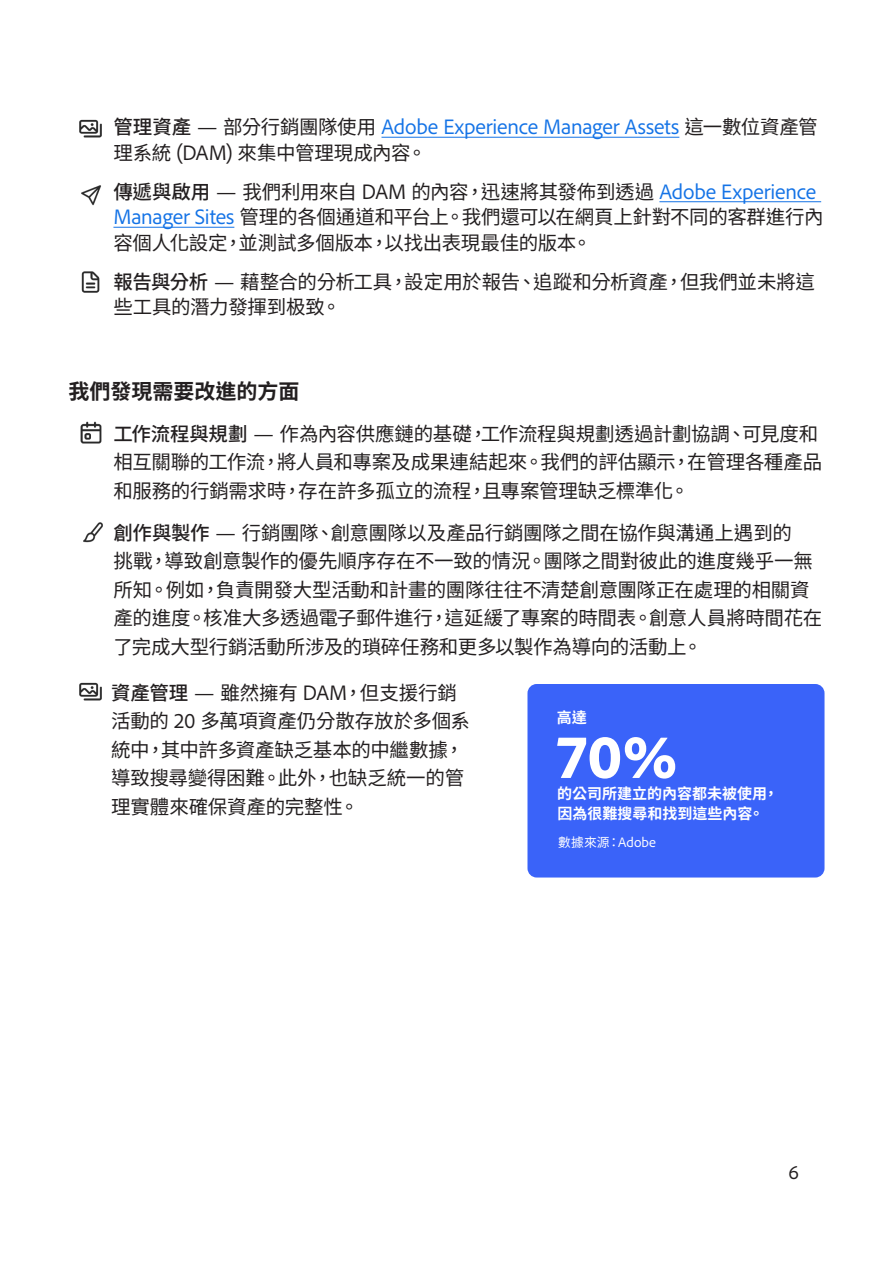
<style>
.page{position:relative;width:893px;height:1263px;background:#fff}
.page>*{position:absolute;margin:0;border:0;box-sizing:border-box;transform-origin:0 0}
.Stat_Number{font:900 52.5px "Adobe Clean Han TC";color:#fff}
.t1{font:800 21px "Adobe Clean Han TC";color:#231f20}
.Body_Bullet_List_Second_Level{font:19.5px/28.5px "Adobe Clean Han TC";letter-spacing:-.015em;color:#231f20}
.t2{font:18px "Adobe Clean Han TC";color:#231f20}
.Stat___Icon_Single_Line{font:800 15px/20.2px "Adobe Clean Han TC";color:#fff}
.Source{font:12.75px "Adobe Clean Han TC";letter-spacing:.01em;color:#fff}
.s1{font-weight:700}
.s2{color:#1473e6}
.s3{font-family:"Helvetica";color:#eb1000}
</style>
<div class="page">
<hr style="left:381px;top:137px;width:298px;height:1px;background:#1473e6">
<hr style="left:659px;top:201px;width:162px;height:1px;background:#1473e6">
<hr style="left:113px;top:227px;width:121px;height:1px;background:#1473e6">
<div style="left:527px;top:684px;width:297px;height:193px;background:#3a63f9;border-radius:9px"></div>
<img style="left:81px;top:271px;width:19px;height:22px">
<img style="left:79px;top:119px;width:23px;height:19px">
<img style="left:80px;top:421px;width:22px;height:23px">
<img style="left:79px;top:682px;width:23px;height:19px">
<img style="left:81px;top:185px;width:20px;height:20px">
<img style="left:83px;top:522px;width:20px;height:21px">
<p class="Body_Bullet_List_Second_Level" style="left:113px;top:115px;width:706px;line-height:25.5px"><span class="s1">管理資產</span> — 部分行銷團隊使用 <span class="s2">Adobe Experience Manager Assets</span> 這一數位資產管理系統 (DAM) 來集中管理現成內容。</p>
<p class="Body_Bullet_List_Second_Level" style="left:113px;top:179px;width:712px;line-height:25.5px"><span class="s1">傳遞與啟用</span> — 我們利用來自 DAM 的內容，迅速將其發佈到透過 <span class="s2">Adobe Experience<br>Manager Sites</span> 管理的各個通道和平台上。我們還可以在網頁上針對不同的客群進行內容個人化設定，並測試多個版本，以找出表現最佳的版本。</p>
<p class="Body_Bullet_List_Second_Level" style="left:113px;top:269px;width:703px;line-height:25.5px;text-indent:-23px"><span class="s3">●</span> <span class="s1">報告與分析</span> — 藉整合的分析工具，設定用於報告、追蹤和分析資產，但我們並未將這些工具的潛力發揮到极致。</p>
<h3 class="t1" style="left:68px;top:379px;width:233px">我們發現需要改進的方面</h3>
<p class="Body_Bullet_List_Second_Level" style="left:113px;top:420px;width:710px;text-indent:-23px"><span class="s3">●</span> <span class="s1">工作流程與規劃</span> — 作為內容供應鏈的基礎，工作流程與規劃透過計劃協調、可見度和相互關聯的工作流，將人員和專案及成果連結起來。我們的評估顯示，在管理各種產品和服務的行銷需求時，存在許多孤立的流程，且專案管理缺乏標準化。</p>
<p class="Body_Bullet_List_Second_Level" style="left:113px;top:519px;width:710px;text-indent:-23px"><span class="s3">●</span> <span class="s1">創作與製作</span> — 行銷團隊、創意團隊以及產品行銷團隊之間在協作與溝通上遇到的<br>挑戰，導致創意製作的優先順序存在不一致的情況。團隊之間對彼此的進度幾乎一無所知。例如，負責開發大型活動和計畫的團隊往往不清楚創意團隊正在處理的相關資產的進度。核准大多透過電子郵件進行，這延緩了專案的時間表。創意人員將時間花在了完成大型行銷活動所涉及的瑣碎任務和更多以製作為導向的活動上。</p>
<p class="Body_Bullet_List_Second_Level" style="left:111px;top:679px;width:360px;text-indent:-23px"><span class="s3">●</span> <span class="s1">資產管理</span> — 雖然擁有 DAM，但支援行銷活動的 20 多萬項資產仍分散存放於多個系統中，其中許多資產缺乏基本的中繼數據，導致搜尋變得困難。此外，也缺乏統一的管理實體來確保資產的完整性。</p>
<p class="Stat___Icon_Single_Line" style="left:557px;top:708px;width:31px">高達</p>
<p class="Stat_Number" style="left:557px;top:729px;width:122px">70%</p>
<p class="Stat___Icon_Single_Line" style="left:557px;top:784px;width:223px">的公司所建立的內容都未被使用，因為很難搜尋和找到這些內容。</p>
<p class="Source" style="left:558px;top:835px;width:99px">數據來源：Adobe</p>
<p class="t2" style="left:788px;top:1162px;width:12px">6</p>
</div>
